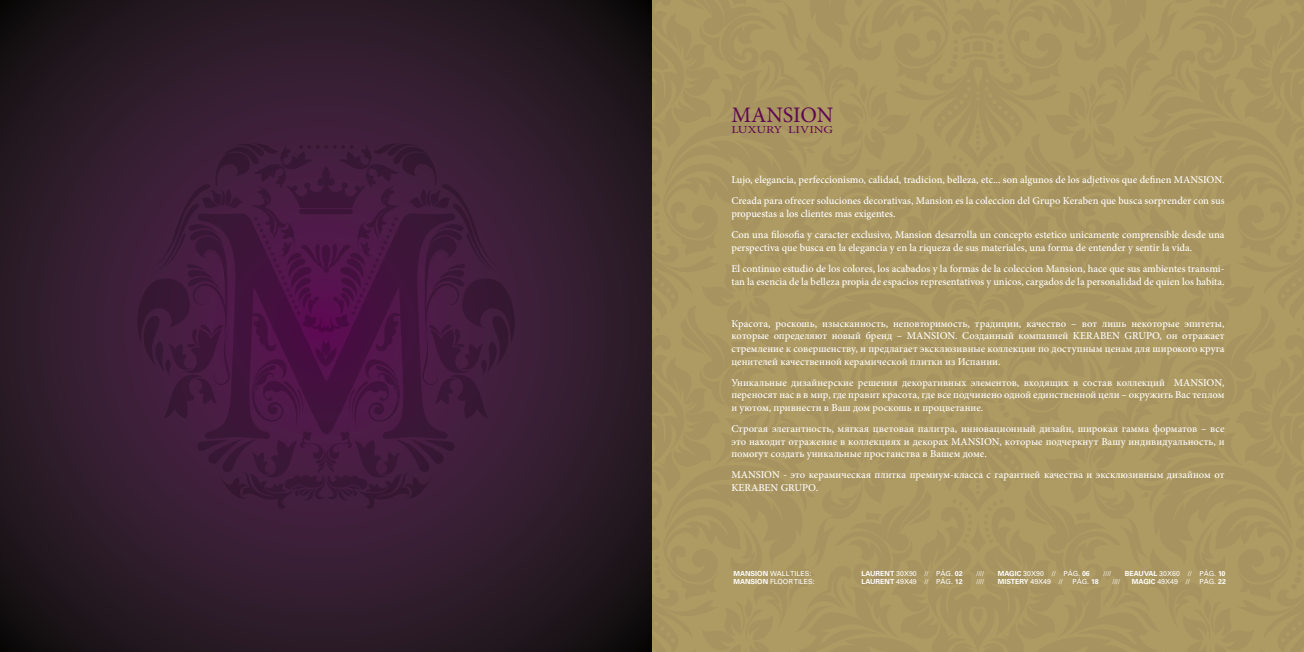
<style>
.page{position:relative;width:1304px;height:652px;background:#fff}
.page>*{position:absolute;margin:0;border:0;box-sizing:border-box;transform-origin:0 0}
.t1{font:22.1px "Minion Pro";letter-spacing:-.005em;color:#5e0753}
.t2{font:10.6px "Minion Pro";color:#5e0753;scale:1.25 1}
.t3{font:500 10.5px/12.6px "Minion Pro";color:#fff}
.t4{font:7px "Univers";color:#fff}
.t5{font:700 7px "Univers";color:#fff}
.s1{font-weight:700}
</style>
<div class="page">
<div style="left:652px;top:0;width:652px;height:652px;background:#ab9761"></div>
<svg style="left:0;top:0;width:652px;height:652px;background:#2c1a28"></svg>
<svg style="left:136px;top:142px;width:380px;height:368px;background:#3e1c3a"></svg>
<svg style="left:198px;top:213px;width:257px;height:226px;background:#471542"></svg>
<h1 class="t1" style="left:731px;top:101px;width:103px">MANSION</h1>
<p class="t2" style="left:731px;top:123px;width:83px">LUXURY LIVING</p>
<p class="t3" style="left:731px;top:169px;width:495px;line-height:21.1px">Lujo, elegancia, perfeccionismo, calidad, tradicion, belleza, etc... son algunos de los adjetivos que definen MANSION.<br>Creada para ofrecer soluciones decorativas, Mansion es la coleccion del Grupo Keraben que busca sorprender con sus</p>
<p class="t3" style="left:731px;top:203px;width:495px;line-height:21.1px">propuestas a los clientes mas exigentes.<br>Con una filosofia y caracter exclusivo, Mansion desarrolla un concepto estetico unicamente comprensible desde una</p>
<p class="t3" style="left:731px;top:237px;width:495px;line-height:21.1px">perspectiva que busca en la elegancia y en la riqueza de sus materiales, una forma de entender y sentir la vida.<br>El continuo estudio de los colores, los acabados y la formas de la coleccion Mansion, hace que sus ambientes transmi-</p>
<p class="t3" style="left:731px;top:275px;width:495px">tan la esencia de la belleza propia de espacios representativos y unicos, cargados de la personalidad de quien los habita.</p>
<p class="t3" style="left:731px;top:317px;width:495px;text-align:justify">Красота, роскошь, изысканность, неповторимость, традиции, качество – вот лишь некоторые эпитеты, которые определяют новый бренд – MANSION. Созданный компанией KERABEN GRUPO, он отражает стремление к совершенству, и предлагает эксклюзивные коллекции по доступным ценам для широкого круга ценителей качественной керамической плитки из Испании.</p>
<p class="t3" style="left:731px;top:376px;width:495px;text-align:justify">Уникальные дизайнерские решения декоративных элементов, входящих в состав коллекций MANSION, переносят нас в в мир, где правит красота, где все подчинено одной единственной цели – окружить Вас теплом и уютом, привнести в Ваш дом роскошь и процветание.</p>
<p class="t3" style="left:731px;top:422px;width:495px;text-align:justify">Строгая элегантность, мягкая цветовая палитра, инновационный дизайн, широкая гамма форматов – все это находит отражение в коллекциях и декорах MANSION, которые подчеркнут Вашу индивидуальность, и помогут создать уникальные простанства в Вашем доме.</p>
<p class="t3" style="left:731px;top:469px;width:495px">MANSION - это керамическая плитка премиум-класса с гарантией качества и эксклюзивным дизайном от<br>KERABEN GRUPO.</p>
<p class="t4" style="left:733px;top:569px;width:79px"><span class="s1">MANSION</span> WALL TILES:</p>
<p class="t4" style="left:861px;top:569px;width:103px"><span class="s1">LAURENT</span> 30X90 // PÁG. <span class="s1">02</span></p>
<p class="t4" style="left:976px;top:569px;width:9px">////</p>
<p class="t4" style="left:998px;top:569px;width:94px"><span class="s1">MAGIC</span> 30X90 // PÁG. <span class="s1">06</span></p>
<p class="t4" style="left:1103px;top:569px;width:9px">////</p>
<p class="t5" style="left:1125px;top:569px;width:11px">BEAU</p>
<p class="t4" style="left:1144px;top:569px;width:83px"><span class="s1">VAL</span> 30X60 // PÁG. <span class="s1">10</span></p>
<p class="t4" style="left:733px;top:578px;width:83px"><span class="s1">MANSION</span> FLOOR TILES:</p>
<p class="t4" style="left:861px;top:578px;width:103px"><span class="s1">LAURENT</span> 49X49 // PÁG. <span class="s1">12</span></p>
<p class="t4" style="left:976px;top:578px;width:9px">////</p>
<p class="t5" style="left:998px;top:578px;width:6px">MISTER</p>
<p class="t4" style="left:1024px;top:578px;width:40px"><span class="s1">Y</span> 49X49 //</p>
<p class="t4" style="left:1072px;top:578px;width:28px">PÁG. <span class="s1">18</span></p>
<p class="t4" style="left:1112px;top:578px;width:9px">////</p>
<p class="t4" style="left:1132px;top:578px;width:59px"><span class="s1">MAGIC</span> 49X49 //</p>
<p class="t4" style="left:1199px;top:578px;width:28px">PÁG. <span class="s1">22</span></p>
</div>
